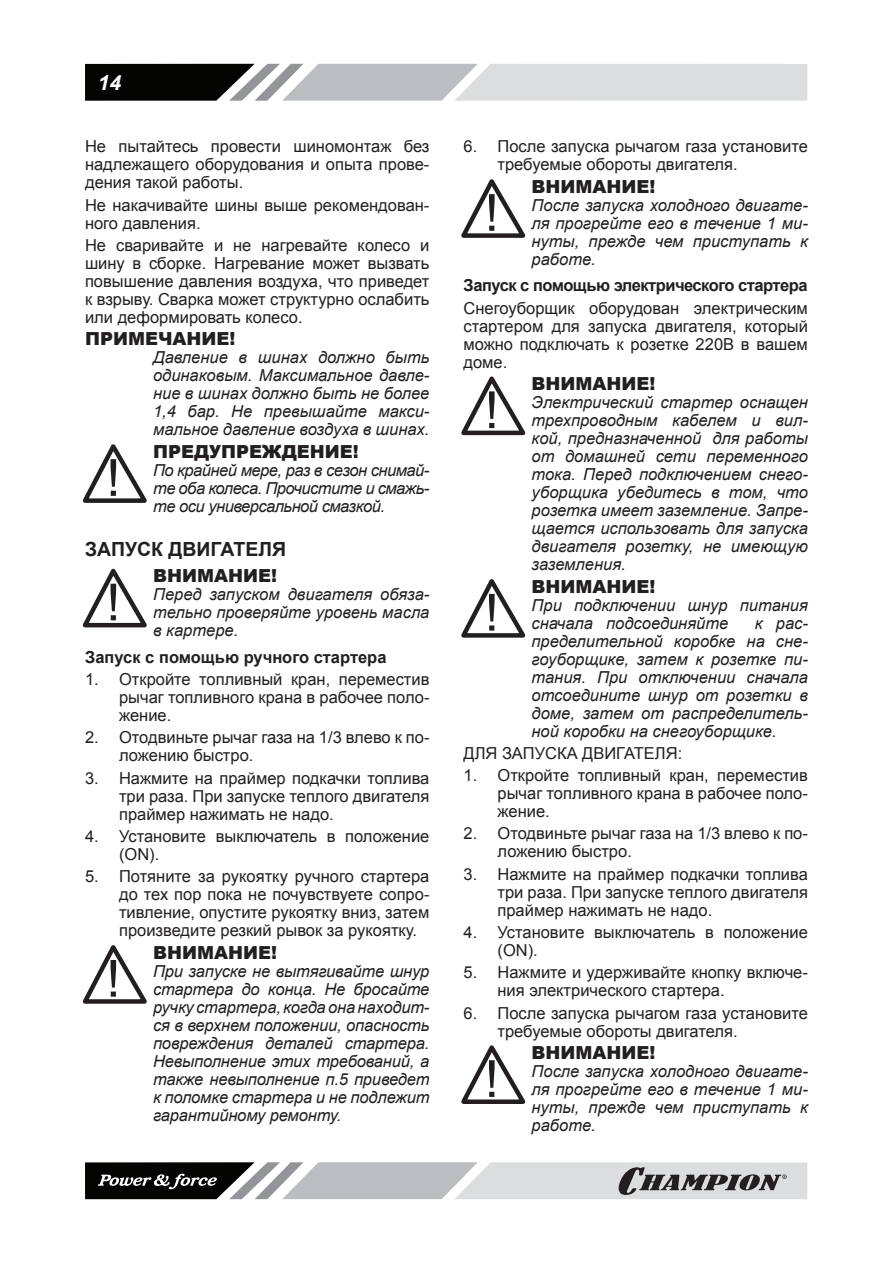
<style>
.page{position:relative;width:893px;height:1263px;background:#fff}
.page>*{position:absolute;margin:0;border:0;box-sizing:border-box;transform-origin:0 0}
.t1{font:italic 700 21px "Arial";color:#fff}
.t2{font:700 19.5px "Arial";color:#231f20}
.t3{font:900 18px "Arial";color:#231f20}
.t4{font:16.5px/18px "Arial";color:#231f20;text-align:justify}
.t5{font:italic 16.5px/18px "Arial";color:#231f20;text-align:justify}
.t6{font:700 16.5px "Arial";letter-spacing:-.03em;color:#231f20}
.t7{font:700 16.5px "Arial";color:#231f20}
</style>
<div class="page">
<svg style="left:85px;top:64px;width:722px;height:37px;background:#a8a9aa"></svg>
<svg style="left:85px;top:1162px;width:722px;height:37px;background:#a2a3a4"></svg>
<svg style="left:82px;top:444px;width:65px;height:59px"></svg>
<svg style="left:82px;top:568px;width:65px;height:60px"></svg>
<svg style="left:82px;top:945px;width:65px;height:59px"></svg>
<svg style="left:461px;top:179px;width:65px;height:59px"></svg>
<svg style="left:461px;top:376px;width:65px;height:60px"></svg>
<svg style="left:461px;top:579px;width:65px;height:59px"></svg>
<svg style="left:461px;top:1045px;width:65px;height:59px"></svg>
<p class="t1" style="left:98px;top:69px;width:25px">14</p>
<p class="t4" style="left:85px;top:138px;width:346px">Не пытайтесь провести шиномонтаж без надлежащего оборудования и опыта прове&shy;дения такой работы.</p>
<p class="t4" style="left:85px;top:196px;width:346px">Не накачивайте шины выше рекомендован&shy;ного давления.</p>
<p class="t4" style="left:85px;top:236px;width:346px">Не сваривайте и не нагревайте колесо и шину в сборке. Нагревание может вызвать повышение давления воздуха, что приведет к взрыву. Сварка может структурно ослабить или деформировать колесо.</p>
<p class="t3" style="left:85px;top:326px;width:58px">ПРИМЕЧ</p>
<p class="t3" style="left:172px;top:326px;width:64px">АНИЕ!</p>
<p class="t5" style="left:153px;top:349px;width:278px">Давление в шинах должно быть одинаковым. Максимальное давле&shy;ние в шинах должно быть не более 1,4 бар. Не превышайте макси&shy;мальное давление воздуха в шинах.</p>
<p class="t3" style="left:153px;top:438px;width:207px">ПРЕДУПРЕЖДЕН ИЕ!</p>
<p class="t5" style="left:153px;top:461px;width:278px">По крайней мере, раз в сезон снимай&shy;те оба колеса. Прочистите и смажь&shy;те оси универсальной смазкой.</p>
<p class="t2" style="left:85px;top:536px;width:203px">ЗАПУСК ДВИГАТЕЛЯ</p>
<p class="t3" style="left:153px;top:563px;width:125px">ВНИМАНИЕ!</p>
<p class="t5" style="left:153px;top:586px;width:278px">Перед запуском двигателя обяза&shy;тельно проверяйте уровень масла в картере.</p>
<p class="t7" style="left:85px;top:646px;width:303px">Запуск с помощью ручного стартера</p>
<p class="t4" style="left:119px;top:670px;width:312px;text-indent:-34px">1. Откройте топливный кран, переместив рычаг топливного крана в рабочее поло&shy;жение.</p>
<p class="t4" style="left:119px;top:729px;width:312px;text-indent:-34px">2. Отодвиньте рычаг газа на 1/3 влево к по&shy;ложению быстро.</p>
<p class="t4" style="left:119px;top:769px;width:312px;text-indent:-34px">3. Нажмите на праймер подкачки топлива три раза. При запуске теплого двигателя праймер нажимать не надо.</p>
<p class="t4" style="left:119px;top:827px;width:312px;text-indent:-34px">4. Установите выключатель в положение (ON).</p>
<p class="t4" style="left:119px;top:868px;width:312px;text-indent:-34px">5. Потяните за рукоятку ручного стартера до тех пор пока не почувствуете сопро&shy;тивление, опустите рукоятку вниз, затем произведите резкий рывок за рукоятку.</p>
<p class="t3" style="left:153px;top:939px;width:125px">ВНИМАНИЕ!</p>
<p class="t5" style="left:153px;top:962px;width:278px">При запуске не вытягивайте шнур стартера до конца. Не бросайте ручку стартера, когда она находит&shy;ся в верхнем положении, опасность повреждения деталей стартера.<br>Невыполнение этих требований, а также невыполнение п.5 приведет к поломке стартера и не подлежит гарантийному ремонту.</p>
<p class="t4" style="left:497px;top:138px;width:312px;text-indent:-34px">6. После запуска рычагом газа установите требуемые обороты двигателя.</p>
<p class="t3" style="left:532px;top:173px;width:125px">ВНИМАНИЕ!</p>
<p class="t5" style="left:531px;top:196px;width:278px">После запуска холодного двигате&shy;ля прогрейте его в течение 1 ми&shy;нуты, прежде чем приступать к работе.</p>
<p class="t6" style="left:463px;top:275px;width:346px">Запуск с помощью электрического стартера</p>
<p class="t4" style="left:463px;top:299px;width:346px">Снегоуборщик оборудован электрическим стартером для запуска двигателя, который можно подключать к розетке 220В в вашем доме.</p>
<p class="t3" style="left:532px;top:371px;width:125px">ВНИМАНИЕ!</p>
<p class="t5" style="left:531px;top:394px;width:278px">Электрический стартер оснащен трехпроводным кабелем и вил&shy;кой, предназначенной для работы от домашней сети переменного тока. Перед подключением снего&shy;уборщика убедитесь в том, что розетка имеет заземление. Запре&shy;щается использовать для запуска двигателя розетку, не имеющую заземления.</p>
<p class="t3" style="left:532px;top:573px;width:125px">ВНИМАНИЕ!</p>
<p class="t5" style="left:532px;top:596px;width:278px">При подключении шнур питания сначала подсоединяйте</p>
<p class="t5" style="left:531px;top:614px;width:278px;text-indent:223px">к рас&shy;пределительной коробке на сне&shy;гоуборщике, затем к розетке пи&shy;тания. При отключении сначала отсоедините шнур от розетки в доме, затем от распределитель&shy;ной коробки на снегоуборщике.</p>
<p class="t4" style="left:463px;top:744px;width:131px">Для запуска двиг</p>
<p class="t4" style="left:624px;top:744px;width:22px">ателя</p>
<p class="t4" style="left:678px;top:744px;width:6px">:</p>
<p class="t4" style="left:497px;top:766px;width:312px;text-indent:-34px">1. Откройте топливный кран, переместив рычаг топливного крана в рабочее поло&shy;жение.</p>
<p class="t4" style="left:497px;top:825px;width:312px;text-indent:-34px">2. Отодвиньте рычаг газа на 1/3 влево к по&shy;ложению быстро.</p>
<p class="t4" style="left:497px;top:865px;width:312px;text-indent:-34px">3. Нажмите на праймер подкачки топлива три раза. При запуске теплого двигателя праймер нажимать не надо.</p>
<p class="t4" style="left:497px;top:923px;width:312px;text-indent:-34px">4. Установите выключатель в положение (ON).</p>
<p class="t4" style="left:497px;top:964px;width:312px;text-indent:-34px">5. Нажмите и удерживайте кнопку включе&shy;ния электрического стартера.</p>
<p class="t4" style="left:497px;top:1004px;width:312px;text-indent:-34px">6. После запуска рычагом газа установите требуемые обороты двигателя.</p>
<p class="t3" style="left:532px;top:1039px;width:125px">ВНИМАНИЕ!</p>
<p class="t5" style="left:531px;top:1062px;width:278px">После запуска холодного двигате&shy;ля прогрейте его в течение 1 ми&shy;нуты, прежде чем приступать к работе.</p>
</div>
